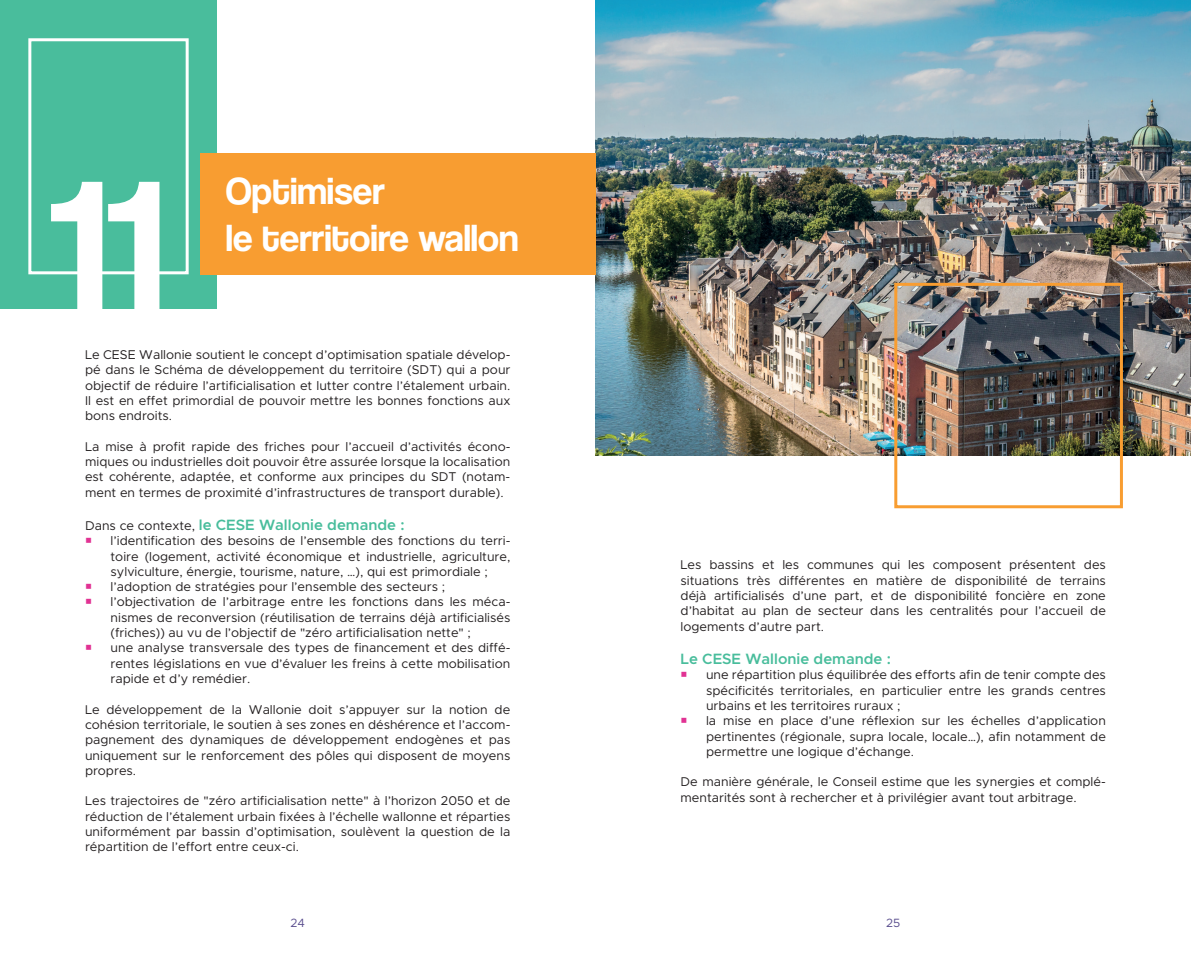
<style>
.page{position:relative;width:1191px;height:957px;background:#fff}
.page>*{position:absolute;margin:0;border:0;box-sizing:border-box;transform-origin:0 0}
.t1{font:39px/46.8px "Coolvetica Rg";color:#fff}
.t2{font:600 15px "Metropolis";color:#49bd9c}
.t3{font:12.75px/15.3px "Metropolis";color:#231f20;text-align:justify}
.t4{font:12px "Metropolis";color:#5b4f8f}
.s1{font-weight:400;font-size:12.75px;color:#231f20}
</style>
<div class="page">
<div style="left:0;top:0;width:216px;height:308px;background:#49bd9c"></div>
<div style="left:28px;top:38px;width:161px;height:236px;border:3px solid #fff"></div>
<img style="left:595px;top:0;width:596px;height:455px">
<div style="left:894px;top:283px;width:229px;height:225px;border:3px solid #f89d31"></div>
<svg style="left:51px;top:182px;width:108px;height:127px"></svg>
<div style="left:200px;top:153px;width:395px;height:121px;background:#f89d31"></div>
<h1 class="t1" style="left:226px;top:167px;width:294px">Optimiser<br>le territoire wallon</h1>
<p class="t3" style="left:85px;top:347px;width:427px">Le CESE Wallonie soutient le concept d’optimisation spatiale dévelop&shy;pé dans le Schéma de développement du territoire (SDT) qui a pour objectif de réduire l’artificialisation et lutter contre l’étalement urbain.<br>Il est en effet primordial de pouvoir mettre les bonnes fonctions aux bons endroits.</p>
<p class="t3" style="left:85px;top:439px;width:427px">La mise à profit rapide des friches pour l’accueil d’activités écono&shy;miques ou industrielles doit pouvoir être assurée lorsque la localisation est cohérente, adaptée, et conforme aux principes du SDT (notam&shy;ment en termes de proximité d’infrastructures de transport durable).</p>
<p class="t2" style="left:85px;top:515px;width:321px"><span class="s1">Dans ce contexte,</span> le CESE Wallonie demande :</p>
<p class="t3" style="left:111px;top:533px;width:401px;text-align:left">l’identification des besoins de l’ensemble des fonctions du terri&shy;toire (logement, activité économique et industrielle, agriculture, sylviculture, énergie, tourisme, nature, …), qui est primordiale ; l’adoption de stratégies pour l’ensemble des secteurs ; l’objectivation de l’arbitrage entre les fonctions dans les méca&shy;nismes de reconversion (réutilisation de terrains déjà artificialisés (friches)) au vu de l’objectif de "zéro artificialisation nette" ;<br>une analyse transversale des types de financement et des diffé&shy;rentes législations en vue d’évaluer les freins à cette mobilisation rapide et d’y remédier.</p>
<p class="t3" style="left:85px;top:701px;width:427px">Le développement de la Wallonie doit s’appuyer sur la notion de cohésion territoriale, le soutien à ses zones en déshérence et l’accom&shy;pagnement des dynamiques de développement endogènes et pas uniquement sur le renforcement des pôles qui disposent de moyens propres.</p>
<p class="t3" style="left:85px;top:793px;width:427px">Les trajectoires de "zéro artificialisation nette" à l’horizon 2050 et de réduction de l’étalement urbain fixées à l’échelle wallonne et réparties uniformément par bassin d’optimisation, soulèvent la question de la répartition de l’effort entre ceux-ci.</p>
<p class="t3" style="left:680px;top:557px;width:427px">Les bassins et les communes qui les composent présentent des situations très différentes en matière de disponibilité de terrains déjà artificialisés d’une part, et de disponibilité foncière en zone d’habitat au plan de secteur dans les centralités pour l’accueil de logements d’autre part.</p>
<p class="t2" style="left:680px;top:649px;width:212px">Le CESE Wallonie demande :</p>
<p class="t3" style="left:706px;top:667px;width:401px;text-align:left">une répartition plus équilibrée des efforts afin de tenir compte des spécificités territoriales, en particulier entre les grands centres urbains et les territoires ruraux ;<br>la mise en place d’une réflexion sur les échelles d’application pertinentes (régionale, supra locale, locale…), afin notamment de permettre une logique d’échange.</p>
<p class="t3" style="left:680px;top:774px;width:427px">De manière générale, le Conseil estime que les synergies et complé&shy;mentarités sont à rechercher et à privilégier avant tout arbitrage.</p>
<p class="t4" style="left:290px;top:915px;width:16px">24</p>
<p class="t4" style="left:886px;top:915px;width:16px">25</p>
</div>
